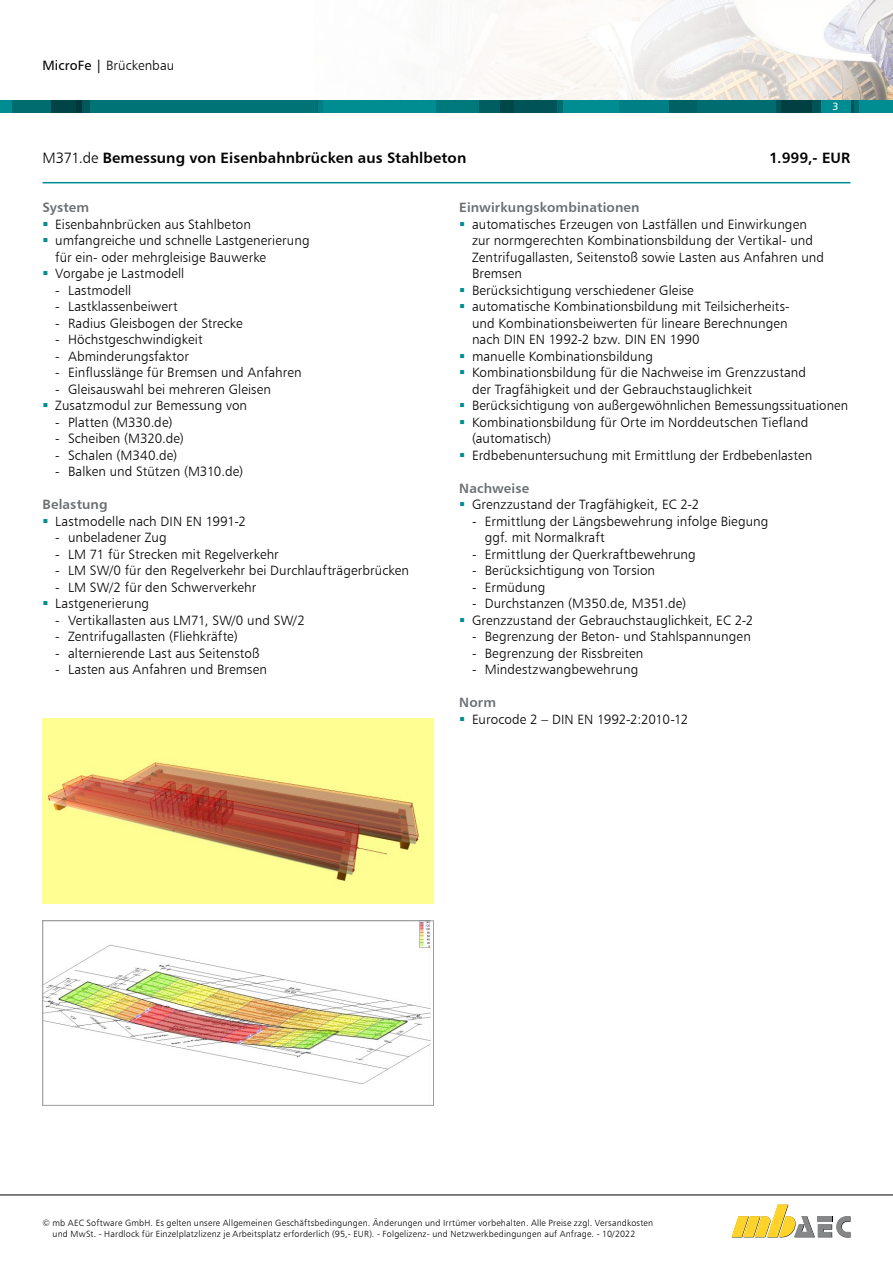
<style>
.page{position:relative;width:893px;height:1263px;background:#fff}
.page>*{position:absolute;margin:0;border:0;box-sizing:border-box;transform-origin:0 0}
.t1{font:15px "Humanist 777 BT Bold B";letter-spacing:.005em;color:#000}
.t2{font:13.5px/16.5px "Humanist 777 BT Light B";letter-spacing:.005em;color:#000}
.t3{font:13.5px "Humanist 777 BT Bold B";letter-spacing:.01em;color:#6b6f72}
.t4{font:10.5px "Humanist 777 BT Roman B";color:#fff}
.t5{font:9px/10.8px "Humanist 777 BT Light B";letter-spacing:.025em;color:#000}
.s1{font-family:"Humanist 777 BT Roman B"}
.s2{font-family:"Humanist 777 BT Light B"}
</style>
<div class="page">
<div style="left:0;top:100px;width:893px;height:13px;background:#008d92"></div>
<div style="left:12px;top:100px;width:78px;height:13px;background:#006c70"></div>
<div style="left:76px;top:100px;width:242px;height:13px;background:#007377"></div>
<svg style="left:52px;top:100px;width:30px;height:13px"></svg>
<div style="left:436px;top:100px;width:78px;height:13px;background:#00797d"></div>
<svg style="left:556px;top:100px;width:6px;height:13px"></svg>
<div style="left:479px;top:100px;width:77px;height:13px;background:#005356"></div>
<div style="left:619px;top:100px;width:78px;height:13px;background:#007f84"></div>
<div style="left:781px;top:100px;width:78px;height:13px;background:#006c70"></div>
<svg style="left:811px;top:100px;width:43px;height:13px"></svg>
<svg style="left:669px;top:100px;width:142px;height:13px;background:#005f63"></svg>
<div style="left:318px;top:100px;width:5px;height:13px;background:#007f84"></div>
<img style="left:466px;top:0;width:427px;height:100px">
<hr style="left:0;top:1194px;width:893px;height:1px;background:#000">
<svg style="left:731px;top:1204px;width:119px;height:33px"></svg>
<hr style="left:43px;top:182px;width:807px;height:1px;background:#008d92">
<div style="left:821px;top:100px;width:29px;height:13px;background:#008d92"></div>
<img style="left:45px;top:922px;width:385px;height:162px">
<div style="left:43px;top:920px;width:391px;height:185px;border:1px solid #9c9d9f"></div>
<img style="left:43px;top:718px;width:391px;height:185px">
<p class="t2" style="left:43px;top:58px;width:133px"><span class="s1">MicroFe |</span> Brückenbau</p>
<p class="t4" style="left:832px;top:102px;width:8px">3</p>
<p class="t1" style="left:43px;top:151px;width:425px"><span class="s2">M371.de</span> Bemessung von Eisenbahnbrücken aus Stahlbeton</p>
<p class="t3" style="left:43px;top:202px;width:48px">System</p>
<p class="t2" style="left:55px;top:217px;width:256px">Eisenbahnbrücken aus Stahlbeton umfangreiche und schnelle Lastgenerierung für ein- oder mehrgleisige Bauwerke Vorgabe je Lastmodell</p>
<p class="t2" style="left:55px;top:283px;width:77px">- Lastmodell</p>
<p class="t2" style="left:55px;top:299px;width:124px">- Lastklassenbeiwert</p>
<p class="t2" style="left:55px;top:316px;width:189px">- Radius Gleisbogen der Strecke</p>
<p class="t2" style="left:55px;top:332px;width:149px">- Höchstgeschwindigkeit</p>
<p class="t2" style="left:55px;top:349px;width:135px">- Abminderungsfaktor</p>
<p class="t2" style="left:55px;top:365px;width:248px">- Einflusslänge für Bremsen und Anfahren</p>
<p class="t2" style="left:55px;top:382px;width:217px">- Gleisauswahl bei mehreren Gleisen<br>Zusatzmodul zur Bemessung von</p>
<p class="t2" style="left:55px;top:415px;width:119px">- Platten (M330.de)</p>
<p class="t2" style="left:55px;top:431px;width:130px">- Scheiben (M320.de)</p>
<p class="t2" style="left:55px;top:448px;width:123px">- Schalen (M340.de)</p>
<p class="t2" style="left:55px;top:464px;width:189px">- Balken und Stützen (M310.de)</p>
<p class="t3" style="left:43px;top:499px;width:67px">Belastung</p>
<p class="t2" style="left:55px;top:514px;width:192px">Lastmodelle nach DIN EN 1991-2</p>
<p class="t2" style="left:55px;top:530px;width:113px">- unbeladener Zug</p>
<p class="t2" style="left:55px;top:547px;width:225px">- LM 71 für Strecken mit Regelverkehr</p>
<p class="t2" style="left:55px;top:563px;width:355px">- LM SW/0 für den Regelverkehr bei Durchlaufträgerbrücken</p>
<p class="t2" style="left:55px;top:580px;width:202px">- LM SW/2 für den Schwerverkehr<br>Lastgenerierung</p>
<p class="t2" style="left:55px;top:613px;width:251px">- Vertikallasten aus LM71, SW/0 und SW/2</p>
<p class="t2" style="left:55px;top:629px;width:184px">- Zentrifugallasten (Fliehkräfte)</p>
<p class="t2" style="left:55px;top:646px;width:206px">- alternierende Last aus Seitenstoß</p>
<p class="t2" style="left:55px;top:662px;width:213px">- Lasten aus Anfahren und Bremsen</p>
<p class="t1" style="left:769px;top:151px;width:83px">1.999,- EUR</p>
<p class="t3" style="left:459px;top:202px;width:182px">Einwirkungskombinationen</p>
<p class="t2" style="left:472px;top:217px;width:378px">automatisches Erzeugen von Lastfällen und Einwirkungen<br>zur normgerechten Kombinationsbildung der Vertikal- und Zentrifugal lasten, Seitenstoß sowie Lasten aus Anfahren und Bremsen<br>Berücksichtigung verschiedener Gleise<br>automatische Kombinationsbildung mit Teil sicherheits-<br>und Kombinationsbeiwerten für lineare Berechnungen<br>nach DIN EN 1992-2 bzw. DIN EN 1990<br>manuelle Kombinationsbildung<br>Kombinationsbildung für die Nachweise im Grenzzustand<br>der Tragfähigkeit und der Gebrauchstauglichkeit Berücksichtigung von außergewöhnlichen Bemessungssituationen Kombinationsbildung für Orte im Norddeutschen Tiefland (automatisch)<br>Erdbebenuntersuchung mit Ermittlung der Erdbebenlasten</p>
<p class="t3" style="left:459px;top:483px;width:72px">Nachweise</p>
<p class="t2" style="left:472px;top:497px;width:229px">Grenzzustand der Tragfähigkeit, EC 2-2</p>
<p class="t2" style="left:485px;top:514px;width:285px;text-indent:-13px">- Ermittlung der Längsbewehrung infolge Biegung ggf. mit Normalkraft</p>
<p class="t2" style="left:472px;top:547px;width:225px">- Ermittlung der Querkraftbewehrung</p>
<p class="t2" style="left:472px;top:563px;width:185px">- Berücksichtigung von Torsion</p>
<p class="t2" style="left:472px;top:580px;width:75px">- Ermüdung</p>
<p class="t2" style="left:472px;top:596px;width:283px">- Durchstanzen (M350.de, M351.de)<br>Grenzzustand der Gebrauchstauglichkeit, EC 2-2</p>
<p class="t2" style="left:472px;top:629px;width:280px">- Begrenzung der Beton- und Stahlspannungen</p>
<p class="t2" style="left:472px;top:646px;width:173px">- Begrenzung der Rissbreiten</p>
<p class="t2" style="left:472px;top:662px;width:168px">- Mindestzwangbewehrung</p>
<p class="t3" style="left:459px;top:697px;width:38px">Norm</p>
<p class="t2" style="left:472px;top:712px;width:218px">Eurocode 2 – DIN EN 1992-2:2010-12</p>
<p class="t5" style="left:53px;top:1218px;width:602px;text-indent:-10px">© mb AEC Software GmbH. Es gelten unsere Allgemeinen Geschäftsbedingungen. Änderungen und Irrtümer vorbehalten. Alle Preise zzgl. Versand kosten und MwSt. - Hardlock für Einzelplatz lizenz je Arbeitsplatz erforderlich (95,- EUR). - Folge lizenz- und Netzwerkbedingungen auf Anfrage. - 10/2022</p>
</div>
